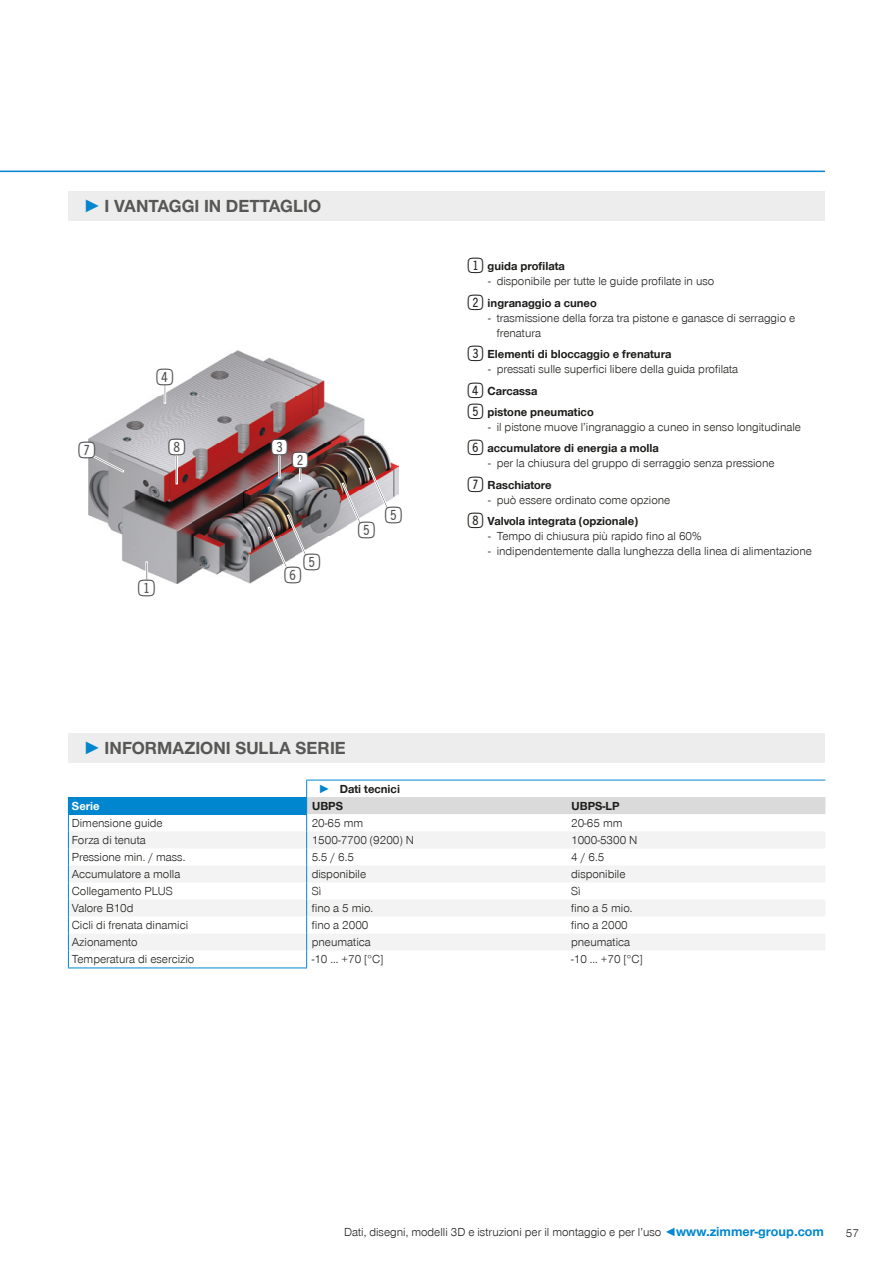
<style>
.page{position:relative;width:893px;height:1263px;background:#fff}
.page>*{position:absolute;margin:0;border:0;box-sizing:border-box;transform-origin:0 0}
.t1{font:27.6px "Double Digits Super Square";color:#4f4e52}
.t2{font:700 18px "Zimmer Group Sans Global";color:#575756}
.t3{font:300 12px/21.5px "Zimmer Group Sans Global";color:#1d1d1b}
.t4{font:700 12px "Zimmer Group Sans Global";color:#1d1d1b}
.t5{font:700 12px "Zimmer Group Sans Global";color:#fff}
.s1{font-family:"Zimmer Group Sans";color:#0086ce}
.s2{color:#0086ce}
.s3{font-family:"Double Digits Super Square";font-weight:400;font-size:25.5px}
.s4{font-weight:700}
.s5{font-weight:700;font-size:13.5px;color:#0086ce}
</style>
<div class="page">
<img style="left:89px;top:350px;width:310px;height:233px">
<svg style="left:299px;top:468px;width:2px;height:13px"></svg>
<div style="left:292px;top:452px;width:16px;height:16px;background:#fff;border-radius:50%"></div>
<div style="left:157px;top:369px;width:16px;height:16px;background:#fff;border-radius:50%"></div>
<svg style="left:164px;top:384px;width:2px;height:19px"></svg>
<div style="left:79px;top:442px;width:16px;height:15px;background:#fff;border-radius:50%"></div>
<svg style="left:93px;top:455px;width:31px;height:18px"></svg>
<div style="left:176px;top:455px;width:2px;height:29px;border:1px solid #fff"></div>
<div style="left:169px;top:439px;width:15px;height:16px;background:#fff;border-radius:50%"></div>
<svg style="left:279px;top:455px;width:1px;height:23px"></svg>
<div style="left:272px;top:440px;width:15px;height:15px;background:#fff;border-radius:50%"></div>
<div style="left:285px;top:567px;width:15px;height:15px;background:#fff;border-radius:50%"></div>
<div style="left:304px;top:554px;width:16px;height:16px;background:#fff;border-radius:50%"></div>
<svg style="left:268px;top:514px;width:39px;height:54px;background:#9a9191"></svg>
<div style="left:359px;top:523px;width:15px;height:15px;background:#fff;border-radius:50%"></div>
<svg style="left:342px;top:483px;width:19px;height:41px"></svg>
<div style="left:386px;top:507px;width:15px;height:16px;background:#fff;border-radius:50%"></div>
<svg style="left:369px;top:467px;width:20px;height:42px"></svg>
<div style="left:115px;top:574px;width:16px;height:16px;background:#fff;border-radius:50%"></div>
<div style="left:139px;top:580px;width:15px;height:16px;background:#fff;border-radius:50%"></div>
<svg style="left:146px;top:562px;width:2px;height:18px"></svg>
<hr style="left:0;top:171px;width:825px;height:1px;background:#0086ce">
<div style="left:68px;top:191px;width:757px;height:30px;background:#ededed"></div>
<div style="left:68px;top:733px;width:757px;height:30px;background:#ededed"></div>
<div style="left:68px;top:797px;width:239px;height:17px;background:#0086ce"></div>
<svg style="left:69px;top:832px;width:237px;height:118px;fill:#f3f3f3"></svg>
<hr style="left:68px;top:967px;width:239px;height:1px;background:#0086ce">
<hr style="left:68px;top:814px;width:239px;height:1px;background:#0086ce">
<svg style="left:68px;top:815px;width:1px;height:152px"></svg>
<svg style="left:306px;top:780px;width:519px;height:187px"></svg>
<h2 class="t2" style="left:83px;top:195px;width:239px"><span class="s1">►</span> I VANTAGGI IN DETTAGLIO</h2>
<h1 class="t1" style="left:157px;top:365px;width:23px">4</h1>
<h1 class="t1" style="left:79px;top:438px;width:23px">7</h1>
<h1 class="t1" style="left:168px;top:435px;width:23px">8</h1>
<h1 class="t1" style="left:271px;top:435px;width:23px">3</h1>
<h1 class="t1" style="left:292px;top:448px;width:23px">2</h1>
<h1 class="t1" style="left:138px;top:576px;width:23px">1</h1>
<h1 class="t1" style="left:284px;top:556px;width:42px">65</h1>
<h1 class="t1" style="left:358px;top:519px;width:23px">5</h1>
<h1 class="t1" style="left:385px;top:503px;width:23px">5</h1>
<h2 class="t2" style="left:83px;top:738px;width:264px"><span class="s1">►</span> INFORMAZIONI SULLA SERIE</h2>
<p class="t4" style="left:319px;top:781px;width:83px"><span class="s2">►</span> Dati tecnici</p>
<p class="t4" style="left:468px;top:259px;width:99px"><span class="s3">1</span>guida profilata</p>
<p class="t3" style="left:468px;top:271px;width:248px;text-indent:20px">- disponibile per tutte le guide profilate in uso<br><span class="s3">2</span><span class="s4">ingranaggio a cuneo</span></p>
<p class="t3" style="left:497px;top:310px;width:300px;line-height:15px;text-indent:-9px">- trasmissione della forza tra pistone e ganasce di serraggio e frenatura</p>
<p class="t4" style="left:468px;top:347px;width:205px"><span class="s3">3</span>Elementi di bloccaggio e frenatura</p>
<p class="t3" style="left:468px;top:358px;width:272px;text-indent:20px">- pressati sulle superfici libere della guida profilata<br><span class="s3">4</span><span class="s4">Carcassa<br></span><span class="s3">5</span><span class="s4">pistone pneumatico</span></p>
<p class="t3" style="left:468px;top:416px;width:335px;text-indent:20px">- il pistone muove l’ingranaggio a cuneo in senso longitudinale<br><span class="s3">6</span><span class="s4">accumulatore di energia a molla</span></p>
<p class="t3" style="left:468px;top:452px;width:308px;text-indent:20px">- per la chiusura del gruppo di serraggio senza pressione<br><span class="s3">7</span><span class="s4">Raschiatore</span></p>
<p class="t3" style="left:468px;top:489px;width:204px;text-indent:20px">- può essere ordinato come opzione<br><span class="s3">8</span><span class="s4">Valvola integrata (opzionale)</span></p>
<p class="t3" style="left:488px;top:525px;width:215px">- Tempo di chiusura più rapido fino al 60%</p>
<p class="t3" style="left:488px;top:540px;width:325px">- indipendentemente dalla lunghezza della linea di alimentazione</p>
<p class="t5" style="left:72px;top:798px;width:29px">Serie</p>
<p class="t4" style="left:312px;top:798px;width:32px">UBPS</p>
<p class="t4" style="left:572px;top:798px;width:50px">UBPS-LP</p>
<p class="t3" style="left:72px;top:812px;width:92px">Dimensione guide</p>
<p class="t3" style="left:312px;top:812px;width:53px">20-65 mm</p>
<p class="t3" style="left:571px;top:812px;width:53px">20-65 mm</p>
<p class="t3" style="left:72px;top:829px;width:76px">Forza di tenuta</p>
<p class="t3" style="left:312px;top:829px;width:104px">1500-7700 (9200) N</p>
<p class="t3" style="left:571px;top:829px;width:68px">1000-5300 N</p>
<p class="t3" style="left:72px;top:846px;width:115px">Pressione min. / mass.</p>
<p class="t3" style="left:312px;top:846px;width:44px">5.5 / 6.5</p>
<p class="t3" style="left:571px;top:846px;width:35px">4 / 6.5</p>
<p class="t3" style="left:72px;top:863px;width:110px">Accumulatore a molla</p>
<p class="t3" style="left:312px;top:863px;width:56px">disponibile</p>
<p class="t3" style="left:571px;top:863px;width:56px">disponibile</p>
<p class="t3" style="left:72px;top:880px;width:103px">Collegamento PLUS</p>
<p class="t3" style="left:312px;top:880px;width:11px">Sì</p>
<p class="t3" style="left:571px;top:880px;width:11px">Sì</p>
<p class="t3" style="left:72px;top:897px;width:63px">Valore B10d</p>
<p class="t3" style="left:312px;top:897px;width:63px">fino a 5 mio.</p>
<p class="t3" style="left:571px;top:897px;width:63px">fino a 5 mio.</p>
<p class="t3" style="left:72px;top:914px;width:118px">Cicli di frenata dinamici</p>
<p class="t3" style="left:312px;top:914px;width:58px">fino a 2000</p>
<p class="t3" style="left:571px;top:914px;width:58px">fino a 2000</p>
<p class="t3" style="left:72px;top:931px;width:67px">Azionamento</p>
<p class="t3" style="left:312px;top:931px;width:61px">pneumatica</p>
<p class="t3" style="left:571px;top:931px;width:61px">pneumatica</p>
<p class="t3" style="left:72px;top:948px;width:124px">Temperatura di esercizio</p>
<p class="t3" style="left:312px;top:948px;width:73px">-10 ... +70 [°C]</p>
<p class="t3" style="left:571px;top:948px;width:73px">-10 ... +70 [°C]</p>
<p class="t3" style="left:344px;top:1221px;width:481px">Dati, disegni, modelli 3D e istruzioni per il montaggio e per l’uso <span class="s2">◄</span><span class="s5">www.zimmer-group.com</span></p>
<p class="t3" style="left:846px;top:1222px;width:15px">57</p>
</div>
